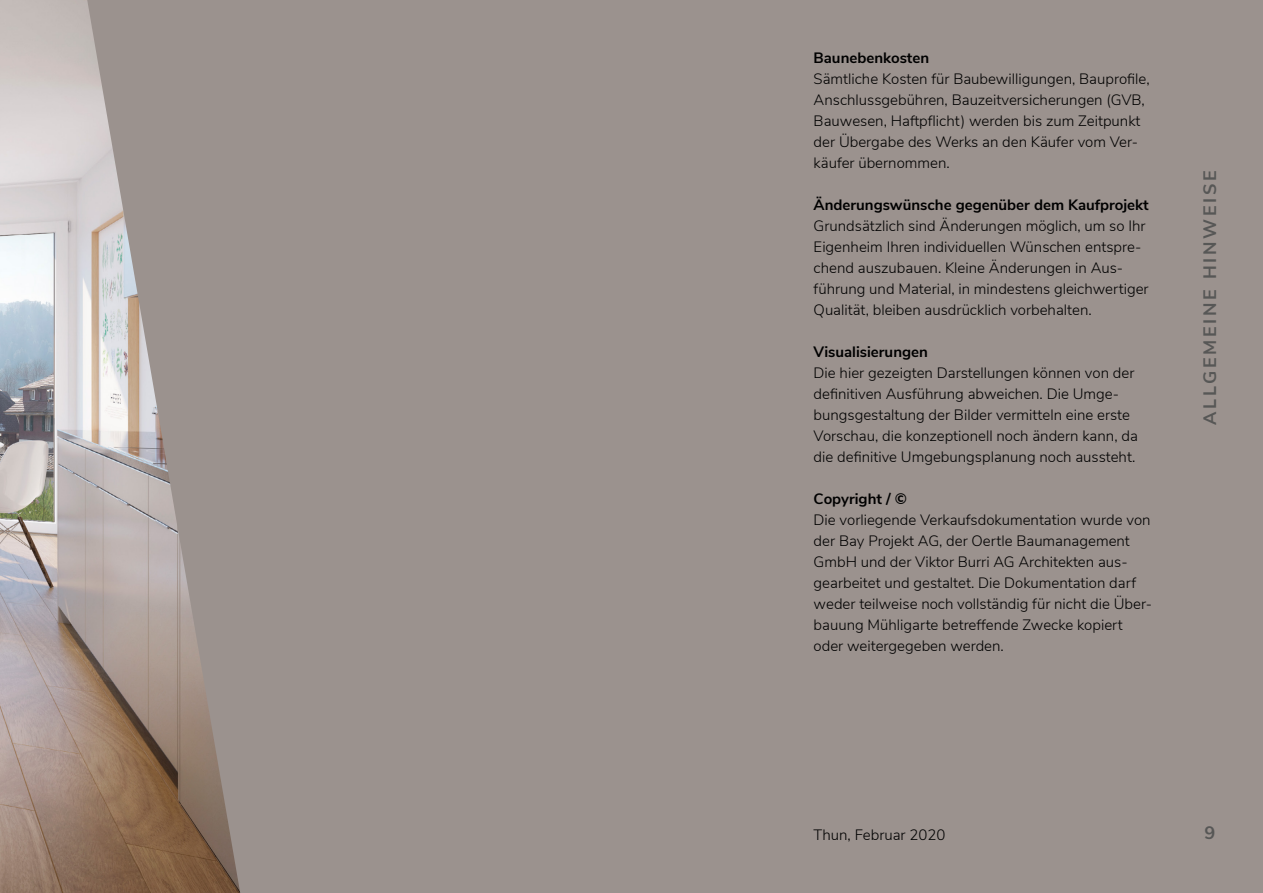
<style>
.page{position:relative;width:1263px;height:893px;background:#fff}
.page>*{position:absolute;margin:0;border:0;box-sizing:border-box;transform-origin:0 0}
.t1{font:700 18px "Nunito Sans";letter-spacing:.15em;color:#575756}
.t2{font:300 15px/21px "Nunito Sans";color:#000}
.t3{font:700 15px "Nunito Sans";color:#000}
</style>
<div class="page">
<img style="left:0;top:0;width:87px;height:893px">
<div style="left:87px;top:0;width:1176px;height:893px;background:#9b928e"></div>
<p class="t3" style="left:814px;top:47px;width:117px">Baunebenkosten</p>
<p class="t2" style="left:814px;top:67px;width:338px">Sämtliche Kosten für Baubewilligungen, Bauprofile, Anschlussgebühren, Bauzeitversicherungen (GVB, Bauwesen, Haftpflicht) werden bis zum Zeitpunkt der Übergabe des Werks an den Käufer vom Ver&shy;käufer übernommen.</p>
<p class="t3" style="left:814px;top:194px;width:337px">Änderungswünsche gegenüber dem Kaufprojekt</p>
<p class="t2" style="left:814px;top:214px;width:336px">Grundsätzlich sind Änderungen möglich, um so Ihr Eigenheim Ihren individuellen Wünschen entspre&shy;chend auszubauen. Kleine Änderungen in Aus&shy;führung und Material, in mindestens gleichwertiger Qualität, bleiben ausdrücklich vorbehalten.</p>
<p class="t3" style="left:814px;top:341px;width:116px">Visualisierungen</p>
<p class="t2" style="left:814px;top:361px;width:326px">Die hier gezeigten Darstellungen können von der definitiven Ausführung abweichen. Die Umge&shy;bungsgestaltung der Bilder vermitteln eine erste Vorschau, die konzeptionell noch ändern kann, da die definitive Umgebungsplanung noch aussteht.</p>
<p class="t3" style="left:814px;top:488px;width:95px">Copyright / ©</p>
<p class="t2" style="left:814px;top:508px;width:340px">Die vorliegende Verkaufsdokumentation wurde von der Bay Projekt AG, der Oertle Baumanagement GmbH und der Viktor Burri AG Architekten aus&shy;gearbeitet und gestaltet. Die Dokumentation darf weder teilweise noch vollständig für nicht die Über&shy;bauung Mühligarte betreffende Zwecke kopiert oder weitergegeben werden.</p>
<p class="t1" style="left:1197px;top:425px;width:256px;rotate:-90deg">ALLGEMEINE HINWEISE</p>
<p class="t2" style="left:814px;top:823px;width:133px">Thun, Februar 2020</p>
<p class="t1" style="left:1204px;top:820px;width:12px">9</p>
</div>
